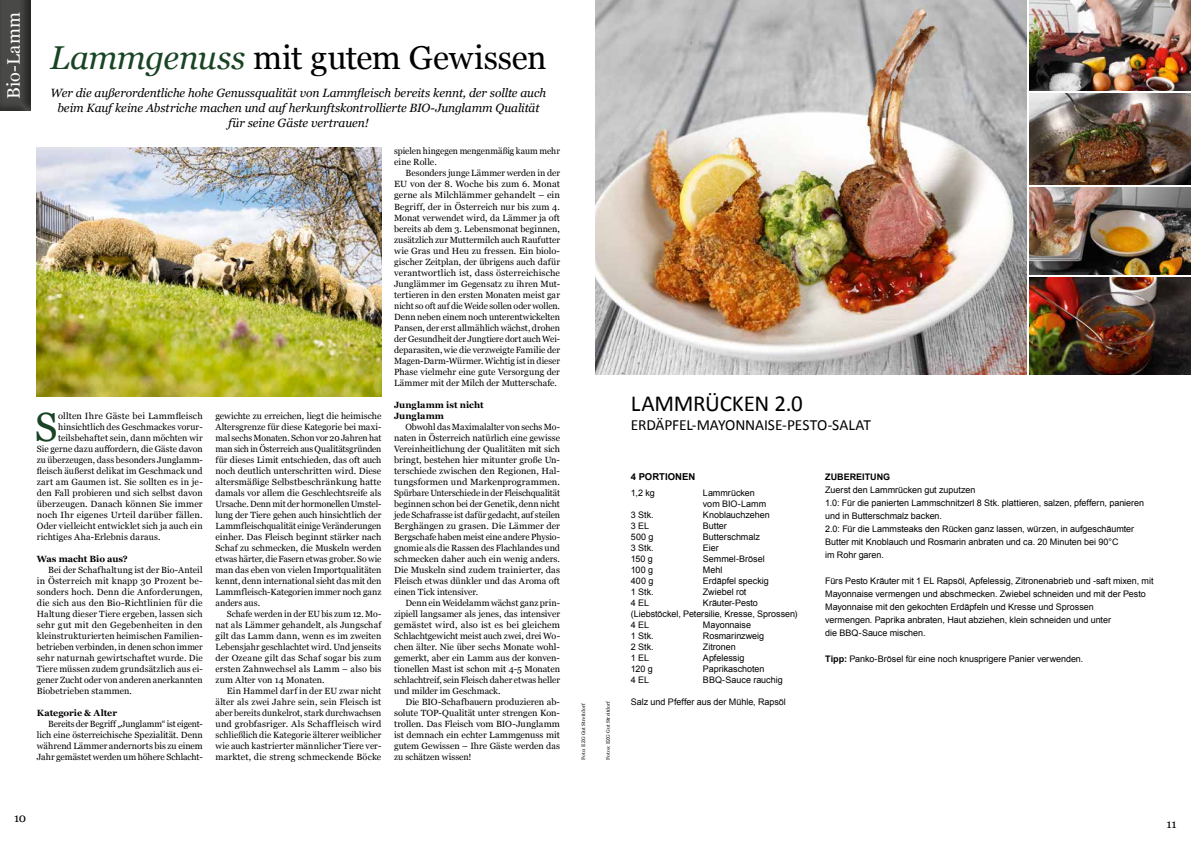
<style>
.page{position:relative;width:1191px;height:842px;background:#fff}
.page>*{position:absolute;margin:0;border:0;box-sizing:border-box;transform-origin:0 0}
.t1{font:40.8px "Georgia";color:#184424}
.t2{font:33px "Georgia";letter-spacing:-.005em;color:#000}
.t3{font:23px "Calibri";letter-spacing:-.01em;color:#000}
.t4{font:18px "Georgia";letter-spacing:.025em;color:#fff}
.t5{font:15.5px "Calibri";letter-spacing:-.01em;color:#000}
.t6{font:italic 12px/15px "Georgia";letter-spacing:-.01em;color:#000;text-align:center}
.t7{font:12px "Georgia";color:#000}
.t8{font:700 9.5px "Arial";color:#000}
.t9{font:9px/11px "Georgia";letter-spacing:.005em;color:#000;text-align:justify}
.t10{font:9px/13px "Arial";letter-spacing:-.005em;color:#000}
.t11{font:700 9px/11px "Georgia";color:#000}
.t12{font:700 9px "Arial";color:#000}
.t13{font:5px "Georgia";letter-spacing:.015em;color:#000}
.s1{font-style:italic;color:#184424}
.s2{font-weight:700}
</style>
<div class="page">
<img style="left:37px;top:147px;width:344px;height:249px">
<img style="left:595px;top:0;width:431px;height:374px">
<img style="left:1029px;top:278px;width:162px;height:96px">
<img style="left:1029px;top:187px;width:162px;height:88px">
<img style="left:1029px;top:0;width:162px;height:91px">
<img style="left:1029px;top:94px;width:162px;height:90px">
<svg style="left:0;top:0;width:31px;height:111px;fill:#484847"></svg>
<h3 class="t4" style="left:3px;top:99px;width:89px;rotate:-90deg">Bio-Lamm</h3>
<h2 class="t2" style="left:50px;top:39px;width:498px"><span class="s1">Lammgenuss</span> mit gutem Gewissen</h2>
<h3 class="t6" style="left:51px;top:85px;width:497px">Wer die außerordentliche hohe Genussqualität von Lammfleisch bereits kennt, der sollte auch beim Kauf keine Abstriche machen und auf herkunftskontrollierte BIO-Junglamm Qualität für seine Gäste vertrauen!</h3>
<p class="t9" style="left:394px;top:146px;width:167px">spielen hingegen mengenmäßig kaum mehr eine Rolle.</p>
<p class="t9" style="left:394px;top:168px;width:167px;text-indent:11px">Besonders junge Lämmer werden in der EU von der 8. Woche bis zum 6. Monat gerne als Milchlämmer gehandelt – ein Begriff, der in Österreich nur bis zum 4.<br>Monat verwendet wird, da Lämmer ja oft bereits ab dem 3. Lebensmonat beginnen, zusätzlich zur Muttermilch auch Raufutter wie Gras und Heu zu fressen. Ein biolo&shy;gischer Zeitplan, der übrigens auch dafür verantwortlich ist, dass österreichische Junglämmer im Gegensatz zu ihren Mut&shy;tertieren in den ersten Monaten meist gar nicht so oft auf die Weide sollen oder wollen.<br>Denn neben einem noch unterentwickelten Pansen, der erst allmählich wächst, drohen der Gesundheit der Jungtiere dort auch Wei&shy;deparasiten, wie die verzweigte Familie der Magen-Darm-Würmer. Wichtig ist in dieser Phase vielmehr eine gute Versorgung der Lämmer mit der Milch der Mutterschafe.</p>
<p class="t11" style="left:394px;top:400px;width:91px">Junglamm ist nicht<br>Junglamm</p>
<p class="t9" style="left:394px;top:421px;width:167px;text-indent:11px">Obwohl das Maximalalter von sechs Mo&shy;naten in Österreich natürlich eine gewisse Vereinheitlichung der Qualitäten mit sich bringt, bestehen hier mitunter große Un&shy;terschiede zwischen den Regionen, Hal&shy;tungsformen und Markenprogrammen.<br>Spürbare Unterschiede in der Fleischqualität beginnen schon bei der Genetik, denn nicht jede Schafrasse ist dafür gedacht, auf steilen Berghängen zu grasen. Die Lämmer der Bergschafe haben meist eine andere Physio&shy;gnomie als die Rassen des Flachlandes und schmecken daher auch ein wenig anders.<br>Die Muskeln sind zudem trainierter, das Fleisch etwas dünkler und das Aroma oft einen Tick intensiver.</p>
<p class="t9" style="left:394px;top:597px;width:167px;text-indent:11px">Denn ein Weidelamm wächst ganz prin&shy;zipiell langsamer als jenes, das intensiver gemästet wird, also ist es bei gleichem Schlachtgewicht meist auch zwei, drei Wo&shy;chen älter. Nie über sechs Monate wohl&shy;gemerkt, aber ein Lamm aus der konven&shy;tionellen Mast ist schon mit 4-5 Monaten schlachtreif, sein Fleisch daher etwas heller und milder im Geschmack.</p>
<p class="t9" style="left:394px;top:696px;width:167px;text-indent:11px">Die BIO-Schafbauern produzieren ab&shy;solute TOP-Qualität unter strengen Kon&shy;trollen. Das Fleisch vom BIO-Junglamm ist demnach ein echter Lammgenuss mit gutem Gewissen – Ihre Gäste werden das zu schätzen wissen!</p>
<p class="t13" style="left:580px;top:760px;width:58px;rotate:-90deg">Foto: EZG Gut Streitdorf</p>
<p class="t13" style="left:605px;top:760px;width:60px;rotate:-90deg">Fotos: EZG Gut Streitdorf</p>
<h1 class="t1" style="left:35px;top:404px;width:24px">S</h1>
<p class="t9" style="left:58px;top:410px;width:146px">ollten Ihre Gäste bei Lammfleisch</p>
<p class="t9" style="left:215px;top:410px;width:167px">gewichte zu erreichen, liegt die heimische Altersgrenze für diese Kategorie bei maxi&shy;mal sechs Monaten. Schon vor 20 Jahren hat man sich in Österreich aus Qualitätsgründen für dieses Limit entschieden, das oft auch noch deutlich unterschritten wird. Diese altersmäßige Selbstbeschränkung hatte damals vor allem die Geschlechtsreife als Ursache. Denn mit der hormonellen Umstel&shy;lung der Tiere gehen auch hinsichtlich der Lammfleischqualität einige Veränderungen einher. Das Fleisch beginnt stärker nach Schaf zu schmecken, die Muskeln werden etwas härter, die Fasern etwas grober. So wie man das eben von vielen Importqualitäten kennt, denn international sieht das mit den Lammfleisch-Kategorien immer noch ganz anders aus.</p>
<p class="t9" style="left:215px;top:608px;width:167px;text-indent:11px">Schafe werden in der EU bis zum 12. Mo&shy;nat als Lämmer gehandelt, als Jungschaf gilt das Lamm dann, wenn es im zweiten Lebensjahr geschlachtet wird. Und jenseits der Ozeane gilt das Schaf sogar bis zum ersten Zahnwechsel als Lamm – also bis zum Alter von 14 Monaten.</p>
<p class="t9" style="left:215px;top:685px;width:167px;text-indent:11px">Ein Hammel darf in der EU zwar nicht älter als zwei Jahre sein, sein Fleisch ist aber bereits dunkelrot, stark durchwachsen und grobfasriger. Als Schaffleisch wird schließlich die Kategorie älterer weiblicher wie auch kastrierter männlicher Tiere ver&shy;marktet, die streng schmeckende Böcke</p>
<p class="t9" style="left:58px;top:421px;width:146px">hinsichtlich des Geschmackes vorur-</p>
<p class="t9" style="left:58px;top:432px;width:146px">teilsbehaftet sein, dann möchten wir</p>
<p class="t9" style="left:37px;top:443px;width:167px">Sie gerne dazu auffordern, die Gäste davon</p>
<p class="t9" style="left:37px;top:454px;width:167px">zu überzeugen, dass besonders Junglamm-</p>
<p class="t9" style="left:37px;top:465px;width:167px">fleisch äußerst delikat im Geschmack und</p>
<p class="t9" style="left:37px;top:476px;width:167px">zart am Gaumen ist. Sie sollten es in je-</p>
<p class="t9" style="left:37px;top:487px;width:167px">den Fall probieren und sich selbst davon</p>
<p class="t9" style="left:37px;top:498px;width:167px">überzeugen. Danach können Sie immer</p>
<p class="t9" style="left:37px;top:509px;width:167px">noch Ihr eigenes Urteil darüber fällen.</p>
<p class="t9" style="left:37px;top:520px;width:167px">Oder vielleicht entwicklet sich ja auch ein</p>
<p class="t9" style="left:37px;top:531px;width:125px">richtiges Aha-Erlebnis daraus.</p>
<p class="t11" style="left:37px;top:554px;width:92px">Was macht Bio aus?</p>
<p class="t9" style="left:37px;top:564px;width:167px;text-indent:11px">Bei der Schafhaltung ist der Bio-Anteil in Österreich mit knapp 30 Prozent be&shy;sonders hoch. Denn die Anforderungen, die sich aus den Bio-Richtlinien für die Haltung dieser Tiere ergeben, lassen sich sehr gut mit den Gegebenheiten in den kleinstrukturierten heimischen Familien&shy;betrieben verbinden, in denen schon immer sehr naturnah gewirtschaftet wurde. Die Tiere müssen zudem grundsätzlich aus ei&shy;gener Zucht oder von anderen anerkannten Biobetrieben stammen.</p>
<p class="t11" style="left:37px;top:708px;width:82px">Kategorie &amp; Alter</p>
<p class="t9" style="left:37px;top:718px;width:167px;text-indent:11px">Bereits der Begriff „Junglamm“ ist eigent&shy;lich eine österreichische Spezialität. Denn während Lämmer andernorts bis zu einem Jahr gemästet werden um höhere Schlacht-</p>
<h3 class="t3" style="left:631px;top:392px;width:173px">LAMMRÜCKEN 2.0</h3>
<h3 class="t5" style="left:631px;top:418px;width:241px">ERDÄPFEL-MAYONNAISE-PESTO-SALAT</h3>
<p class="t8" style="left:631px;top:474px;width:66px">4 PORTIONEN</p>
<p class="t10" style="left:631px;top:487px;width:25px">1,2 kg</p>
<p class="t10" style="left:703px;top:488px;width:65px;line-height:11px">Lammrücken vom BIO-Lamm</p>
<p class="t10" style="left:631px;top:509px;width:24px">3 Stk.</p>
<p class="t10" style="left:703px;top:509px;width:68px">Knoblauchzehen</p>
<p class="t10" style="left:631px;top:520px;width:20px">3 EL</p>
<p class="t10" style="left:703px;top:520px;width:25px">Butter</p>
<p class="t10" style="left:631px;top:531px;width:24px">500 g</p>
<p class="t10" style="left:703px;top:531px;width:58px">Butterschmalz</p>
<p class="t10" style="left:631px;top:542px;width:24px">3 Stk.</p>
<p class="t10" style="left:703px;top:542px;width:17px">Eier</p>
<p class="t10" style="left:631px;top:553px;width:24px">150 g</p>
<p class="t10" style="left:703px;top:553px;width:63px">Semmel-Brösel</p>
<p class="t10" style="left:631px;top:564px;width:24px">100 g</p>
<p class="t10" style="left:703px;top:564px;width:21px">Mehl</p>
<p class="t10" style="left:631px;top:575px;width:24px">400 g</p>
<p class="t10" style="left:703px;top:575px;width:67px">Erdäpfel speckig</p>
<p class="t10" style="left:631px;top:586px;width:24px">1 Stk.</p>
<p class="t10" style="left:703px;top:586px;width:45px">Zwiebel rot</p>
<p class="t10" style="left:631px;top:597px;width:20px">4 EL</p>
<p class="t10" style="left:631px;top:598px;width:168px;line-height:11px;text-indent:72px">Kräuter-Pesto (Liebstöckel, Petersilie, Kresse, Sprossen)<br>4 EL</p>
<p class="t10" style="left:703px;top:619px;width:50px">Mayonnaise</p>
<p class="t10" style="left:631px;top:630px;width:24px">1 Stk.</p>
<p class="t10" style="left:703px;top:630px;width:63px">Rosmarinzweig</p>
<p class="t10" style="left:631px;top:641px;width:24px">2 Stk.</p>
<p class="t10" style="left:703px;top:641px;width:34px">Zitronen</p>
<p class="t10" style="left:631px;top:652px;width:20px">1 EL</p>
<p class="t10" style="left:703px;top:652px;width:43px">Apfelessig</p>
<p class="t10" style="left:631px;top:663px;width:23px">120 g</p>
<p class="t10" style="left:703px;top:663px;width:63px">Paprikaschoten</p>
<p class="t10" style="left:631px;top:674px;width:20px">4 EL</p>
<p class="t10" style="left:703px;top:674px;width:81px">BBQ-Sauce rauchig</p>
<p class="t10" style="left:631px;top:696px;width:156px">Salz und Pfeffer aus der Mühle, Rapsöl</p>
<p class="t12" style="left:825px;top:473px;width:67px">ZUBEREITUNG</p>
<p class="t10" style="left:825px;top:484px;width:320px">Zuerst den Lammrücken gut zuputzen<br>1.0: Für die panierten Lammschnitzerl 8 Stk. plattieren, salzen, pfeffern, panieren und in Butterschmalz backen.<br>2.0: Für die Lammsteaks den Rücken ganz lassen, würzen, in aufgeschäumter Butter mit Knoblauch und Rosmarin anbraten und ca. 20 Minuten bei 90°C<br>im Rohr garen.</p>
<p class="t10" style="left:825px;top:574px;width:330px">Fürs Pesto Kräuter mit 1 EL Rapsöl, Apfelessig, Zitronenabrieb und -saft mixen, mit Mayonnaise vermengen und abschmecken. Zwiebel schneiden und mit der Pesto Mayonnaise mit den gekochten Erdäpfeln und Kresse und Sprossen<br>vermengen. Paprika anbraten, Haut abziehen, klein schneiden und unter<br>die BBQ-Sauce mischen.</p>
<p class="t10" style="left:825px;top:653px;width:260px"><span class="s2">Tipp:</span> Panko-Brösel für eine noch knusprigere Panier verwenden.</p>
<h3 class="t7" style="left:14px;top:811px;width:14px">10</h3>
<h3 class="t7" style="left:1166px;top:817px;width:12px">11</h3>
</div>
